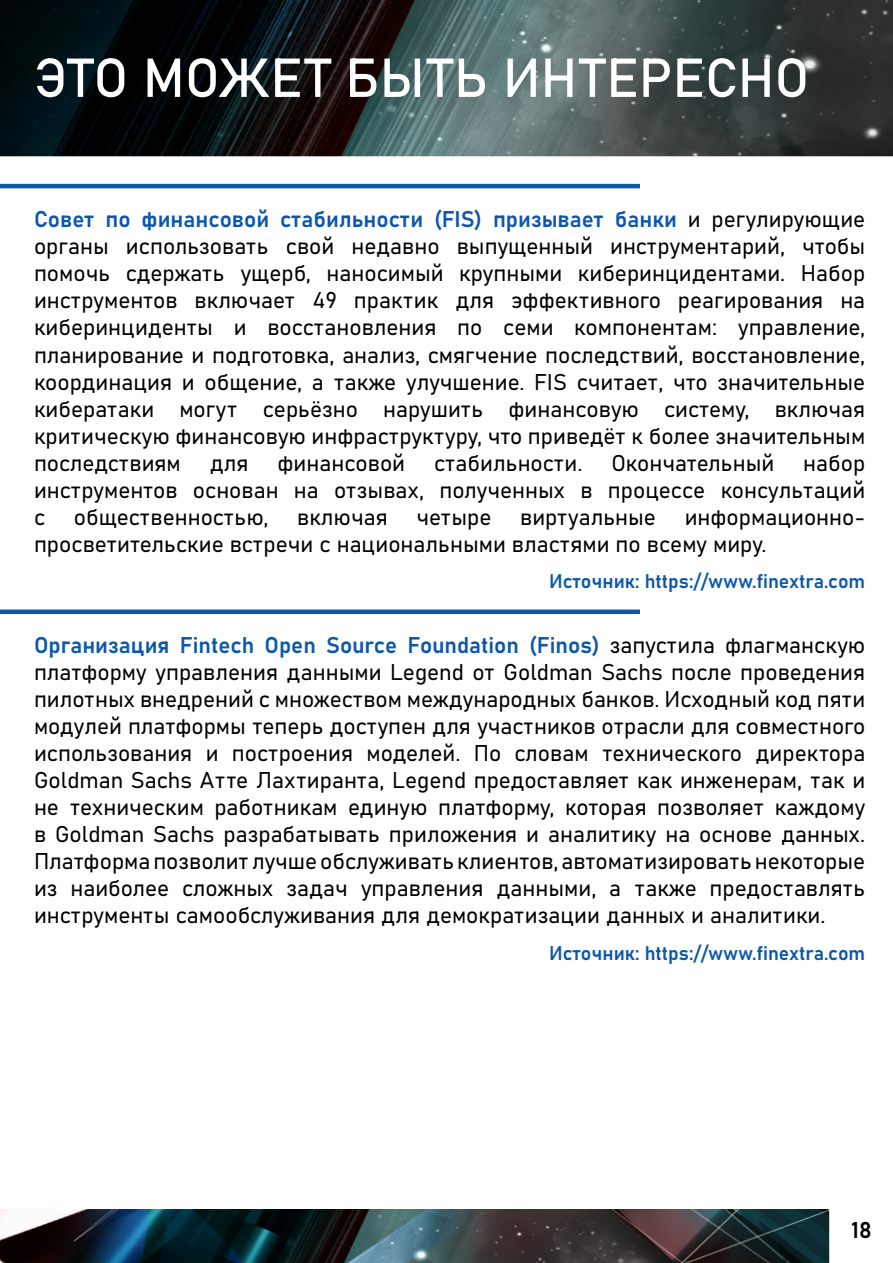
<style>
.page{position:relative;width:893px;height:1263px;background:#fff}
.page>*{position:absolute;margin:0;border:0;box-sizing:border-box;transform-origin:0 0}
.t1{font:54px "Bahnschrift";color:#fff}
.t2{font:22.5px/27px "Bahnschrift";color:#000;text-align:justify}
.t3{font:19.5px "Bahnschrift";color:#0d57ab}
.s1{color:#0d57ab}
</style>
<div class="page">
<img style="left:0;top:0;width:893px;height:156px">
<img style="left:0;top:1209px;width:829px;height:54px">
<hr style="left:0;top:184px;width:640px;height:4px;background:#0d57ab">
<div style="left:0;top:609px;width:640px;height:5px;background:#0d57ab"></div>
<h1 class="t1" style="left:34px;top:37px;width:777px">ЭТО МОЖЕТ БЫТЬ ИНТЕРЕСНО</h1>
<p class="t2" style="left:34px;top:205px;width:833px"><span class="s1">Совет по финансовой стабильности (FIS) призывает банки</span> и регулирующие органы использовать свой недавно выпущенный инструментарий, чтобы помочь сдержать ущерб, наносимый крупными киберинцидентами. Набор инструментов включает 49 практик для эффективного реагирования на киберинциденты и восстановления по семи компонентам: управление, планирование и подготовка, анализ, смягчение последствий, восстановление, координация и общение, а также улучшение. FIS считает, что значительные кибератаки могут серьёзно нарушить финансовую систему, включая критическую финансовую инфраструктуру, что приведёт к более значительным последствиям</p>
<p class="t2" style="left:210px;top:448px;width:40px">для</p>
<p class="t2" style="left:277px;top:448px;width:129px">финансовой</p>
<p class="t2" style="left:434px;top:448px;width:150px">стабильности.</p>
<p class="t2" style="left:611px;top:448px;width:165px">Окончательный</p>
<p class="t2" style="left:34px;top:448px;width:833px;text-indent:769px">набор инструментов основан на отзывах, полученных в процессе консультаций с</p>
<p class="t2" style="left:74px;top:502px;width:196px">общественностью,</p>
<p class="t2" style="left:297px;top:502px;width:92px">включая</p>
<p class="t2" style="left:416px;top:502px;width:77px">четыре</p>
<p class="t2" style="left:520px;top:502px;width:137px">виртуальные</p>
<p class="t2" style="left:34px;top:502px;width:833px;text-indent:651px">информационно&shy;просветительские встречи с национальными властями по всему миру.</p>
<p class="t3" style="left:549px;top:567px;width:318px">Источник: https://www.finextra.com</p>
<p class="t2" style="left:34px;top:630px;width:833px"><span class="s1">Организация Fintech Open Source Foundation (Finos)</span> запустила флагманскую платформу управления данными Legend от Goldman Sachs после проведения пилотных внедрений с множеством международных банков. Исходный код пяти модулей платформы теперь доступен для участников отрасли для совместного использования и построения моделей. По словам технического директора Goldman Sachs Атте Лахтиранта, Legend предоставляет как инженерам, так и не техническим работникам единую платформу, которая позволяет каждому в Goldman Sachs разрабатывать приложения и аналитику на основе данных.<br>Платформа позволит лучше обслуживать клиентов, автоматизировать некоторые из наиболее сложных задач управления данными, а также предоставлять инструменты самообслуживания для демократизации данных и аналитики.</p>
<p class="t3" style="left:549px;top:938px;width:318px">Источник: https://www.finextra.com</p>
<p class="t2" style="left:852px;top:1215px;width:22px">18</p>
</div>
